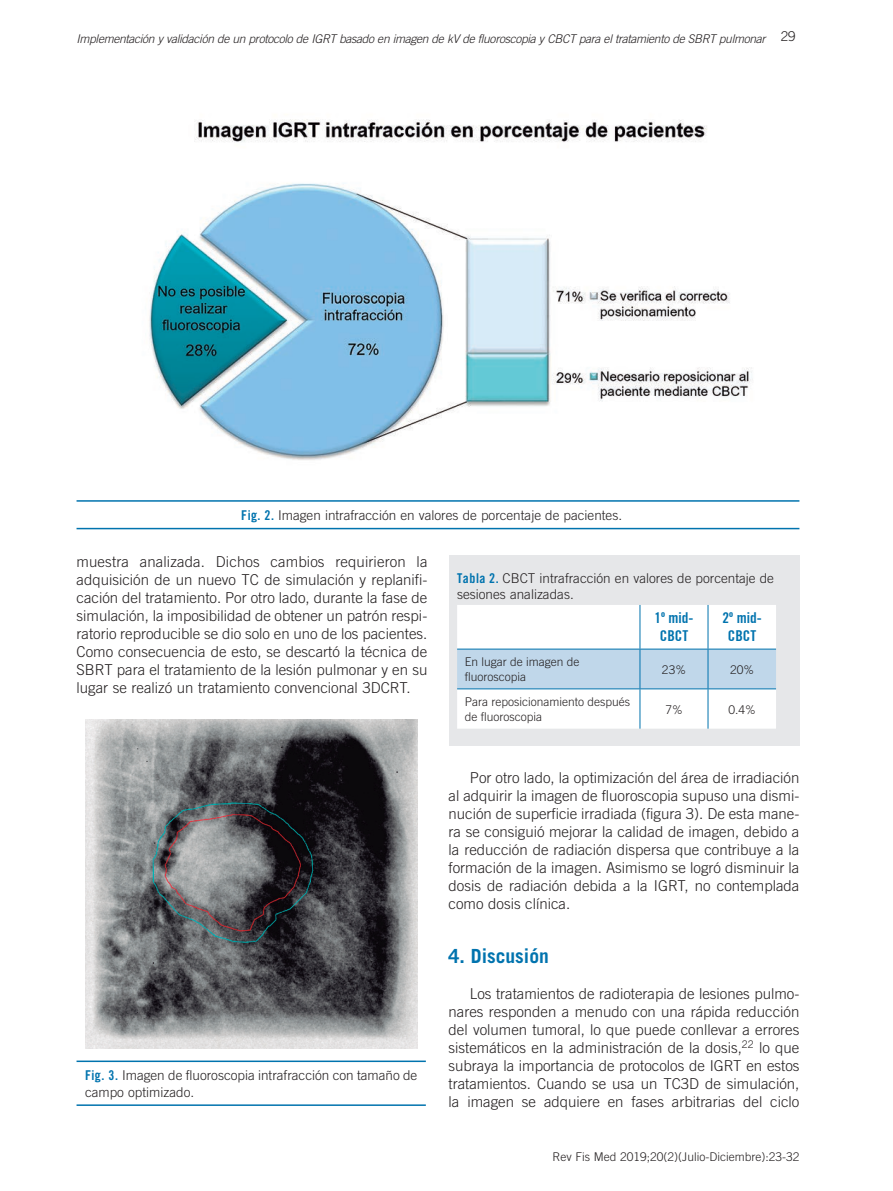
<style>
.page{position:relative;width:893px;height:1191px;background:#fff}
.page>*{position:absolute;margin:0;border:0;box-sizing:border-box;transform-origin:0 0}
.subtitu-1_IG{font:700 19.5px "Trade Gothic";color:#0073ae}
.texto_normal_IG{font:300 15px/18px "Trade Gothic";color:#231f20;text-align:justify}
.texto_normal_IG-2{font:700 condensed 15px/18px "Trade Gothic No.20";color:#0073ae;text-align:center}
.Figura_pie_IG{font:300 13.5px/16.2px "Trade Gothic";color:#231f20}
.Tabla_txt_IG{font:300 13.5px/16.2px "Trade Gothic";color:#231f20}
.t1{font:300 12px/15px "Trade Gothic";color:#231f20}
.t2{font:italic 300 12px "Trade Gothic";letter-spacing:-.025em;color:#231f20}
.s1{font-style:normal;font-size:13.5px}
.s2{font-family:"Trade Gothic Bold Cond Twenty 10";font-weight:400;color:#0073ae}
</style>
<div class="page">
<hr style="left:77px;top:500px;width:722px;height:1px;background:#0073ae">
<hr style="left:77px;top:528px;width:722px;height:1px;background:#0073ae">
<img style="left:149px;top:119px;width:604px;height:341px">
<div style="left:449px;top:555px;width:350px;height:190px;background:#e6e7e9"></div>
<svg style="left:457px;top:605px;width:319px;height:123px;background:#e8f0f7"></svg>
<hr style="left:640px;top:605px;width:1px;height:43px;background:#0073ae">
<hr style="left:708px;top:605px;width:1px;height:43px;background:#0073ae">
<hr style="left:457px;top:648px;width:183px;height:1px;background:#0073ae">
<hr style="left:640px;top:648px;width:68px;height:1px;background:#0073ae">
<hr style="left:640px;top:649px;width:1px;height:39px;background:#0073ae">
<hr style="left:708px;top:648px;width:68px;height:1px;background:#0073ae">
<hr style="left:708px;top:649px;width:1px;height:39px;background:#0073ae">
<hr style="left:457px;top:688px;width:183px;height:1px;background:#0073ae">
<hr style="left:640px;top:688px;width:68px;height:1px;background:#0073ae">
<hr style="left:640px;top:689px;width:1px;height:39px;background:#0073ae">
<hr style="left:708px;top:688px;width:68px;height:1px;background:#0073ae">
<hr style="left:708px;top:689px;width:1px;height:39px;background:#0073ae">
<hr style="left:77px;top:1060px;width:349px;height:2px;background:#0073ae">
<hr style="left:77px;top:1104px;width:349px;height:2px;background:#0073ae">
<img style="left:85px;top:719px;width:332px;height:329px">
<p class="t2" style="left:77px;top:31px;width:721px">Implementación y validación de un protocolo de IGRT basado en imagen de kV de fluoroscopia y CBCT para el tratamiento de SBRT pulmonar <span class="s1">29</span></p>
<p class="Figura_pie_IG" style="left:241px;top:507px;width:382px"><span class="s2">Fig. 2.</span> Imagen intrafracción en valores de porcentaje de pacientes.</p>
<p class="texto_normal_IG" style="left:77px;top:552px;width:352px">muestra analizada. Dichos cambios requirieron la adquisición de un nuevo TC de simulación y replanifi&shy;cación del tratamiento. Por otro lado, durante la fase de simulación, la imposibilidad de obtener un patrón respi&shy;ratorio reproducible se dio solo en uno de los pacientes.<br>Como consecuencia de esto, se descartó la técnica de SBRT para el tratamiento de la lesión pulmonar y en su lugar se realizó un tratamiento convencional 3DCRT.</p>
<p class="Figura_pie_IG" style="left:85px;top:1067px;width:334px"><span class="s2">Fig. 3.</span> Imagen de fluoroscopia intrafracción con tamaño de campo optimizado.</p>
<p class="Tabla_txt_IG" style="left:457px;top:569px;width:318px"><span class="s2">Tabla 2.</span> CBCT intrafracción en valores de porcentaje de sesiones analizadas.</p>
<p class="texto_normal_IG-2" style="left:654px;top:609px;width:41px">1º mid-<br>CBCT</p>
<p class="texto_normal_IG-2" style="left:722px;top:609px;width:41px">2º mid-<br>CBCT</p>
<p class="t1" style="left:465px;top:654px;width:116px">En lugar de imagen de fluoroscopia</p>
<p class="t1" style="left:662px;top:662px;width:26px">23%</p>
<p class="t1" style="left:730px;top:662px;width:26px">20%</p>
<p class="t1" style="left:465px;top:694px;width:167px">Para reposicionamiento después de fluoroscopia</p>
<p class="t1" style="left:665px;top:701px;width:19px">7%</p>
<p class="t1" style="left:728px;top:701px;width:29px">0.4%</p>
<p class="texto_normal_IG" style="left:449px;top:768px;width:352px;text-indent:21px">Por otro lado, la optimización del área de irradiación al adquirir la imagen de fluoroscopia supuso una dismi&shy;nución de superficie irradiada (figura 3). De esta mane&shy;ra se consiguió mejorar la calidad de imagen, debido a la reducción de radiación dispersa que contribuye a la formación de la imagen. Asimismo se logró disminuir la dosis de radiación debida a la IGRT, no contemplada como dosis clínica.</p>
<p class="subtitu-1_IG" style="left:449px;top:944px;width:102px">4. Discusión</p>
<p class="texto_normal_IG" style="left:449px;top:984px;width:352px;text-indent:21px">Los tratamientos de radioterapia de lesiones pulmo&shy;nares responden a menudo con una rápida reducción del volumen tumoral, lo que puede conllevar a errores sistemáticos en la administración de la dosis,<sup>22</sup> lo que subraya la importancia de protocolos de IGRT en estos tratamientos. Cuando se usa un TC3D de simulación, la imagen se adquiere en fases arbitrarias del ciclo</p>
<p class="t1" style="left:552px;top:1149px;width:249px">Rev Fis Med 2019;20(2)(Julio-Diciembre):23-32</p>
</div>
